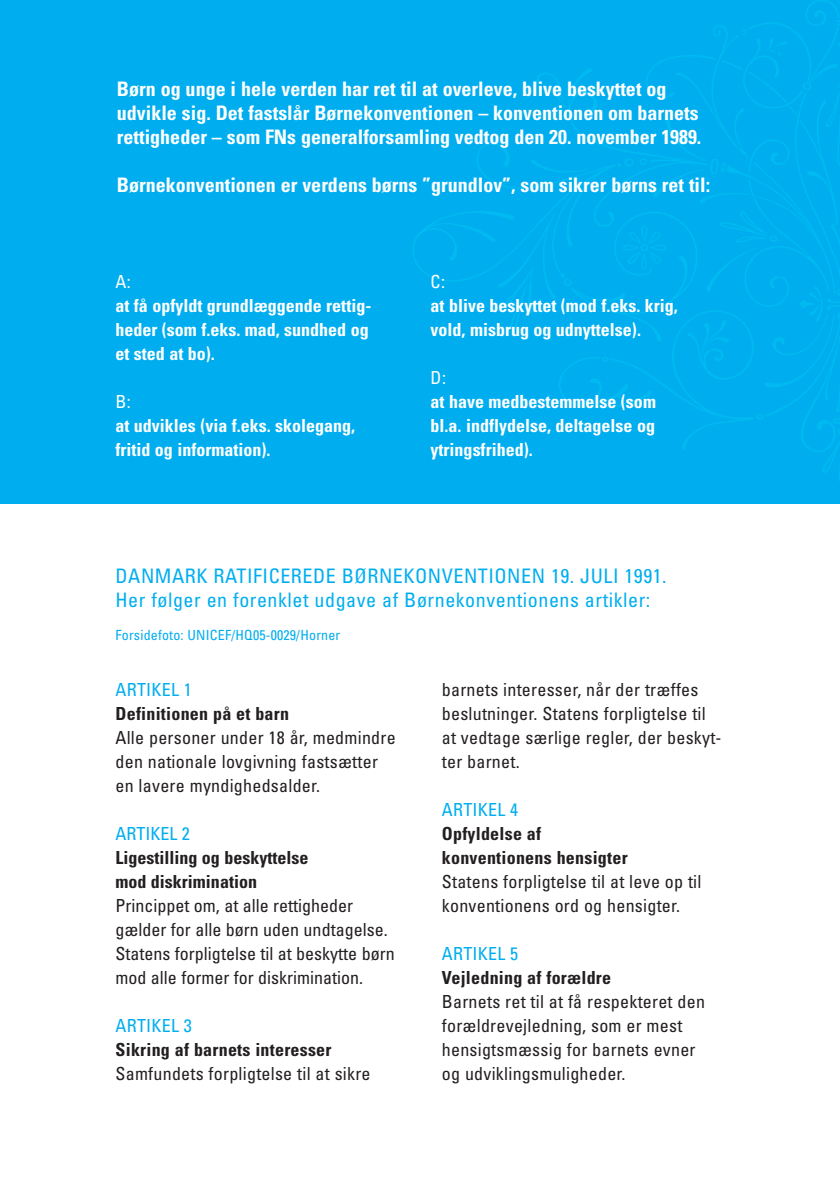
<style>
.page{position:relative;width:840px;height:1191px;background:#fff}
.page>*{position:absolute;margin:0;border:0;box-sizing:border-box;transform-origin:0 0}
.t1{font:700 condensed 20px/24px "Univers";color:#fff}
.t2{font:condensed 20px/24.4px "Univers";letter-spacing:.025em;color:#00aeef}
.t3{font:condensed 18px/24px "Univers";letter-spacing:.015em;color:#231f20}
.t4{font:700 condensed 18px/24px "Univers";color:#fff}
.t5{font:700 condensed 18px/24px "Univers";letter-spacing:.015em;color:#231f20}
.t6{font:condensed 18px "Univers";letter-spacing:.015em;color:#00aeef}
.t7{font:condensed 18px "Univers";color:#fff}
.t8{font:condensed 14px "Univers";letter-spacing:.015em;color:#00aeef}
</style>
<div class="page">
<div style="left:0;top:0;width:839px;height:503px;background:#00aeef"></div>
<img style="left:413px;top:0;width:426px;height:473px">
<p class="t1" style="left:117px;top:79px;width:585px">Børn og unge i hele verden har ret til at overleve, blive beskyttet og udvikle sig. Det fastslår Børnekonventionen – konventionen om barnets rettigheder – som FNs generalforsamling vedtog den 20. november 1989.</p>
<p class="t1" style="left:117px;top:175px;width:594px">Børnekonventionen er verdens børns ”grundlov”, som sikrer børns ret til:</p>
<p class="t7" style="left:115px;top:275px;width:17px">A:</p>
<p class="t4" style="left:115px;top:295px;width:257px">at få opfyldt grundlæggende rettig&shy;heder (som f.eks. mad, sundhed og et sted at bo).</p>
<p class="t7" style="left:115px;top:395px;width:17px">B:</p>
<p class="t4" style="left:115px;top:415px;width:241px">at udvikles (via f.eks. skolegang, fritid og information).</p>
<p class="t7" style="left:430px;top:275px;width:16px">C:</p>
<p class="t4" style="left:430px;top:295px;width:248px">at blive beskyttet (mod f.eks. krig, vold, misbrug og udnyttelse).</p>
<p class="t7" style="left:430px;top:371px;width:17px">D:</p>
<p class="t4" style="left:430px;top:391px;width:227px;text-align:justify">at have medbestemmelse (som bl.a. indflydelse, deltagelse og ytringsfrihed).</p>
<p class="t2" style="left:115px;top:565px;width:552px">DANMARK RATIFICEREDE BØRNEKONVENTIONEN 19. JULI 1991.<br>Her følger en forenklet udgave af Børnekonventionens artikler:</p>
<p class="t8" style="left:115px;top:630px;width:226px">Forsidefoto: UNICEF/HQ05-0029/Horner</p>
<p class="t6" style="left:115px;top:683px;width:78px">ARTIKEL 1</p>
<p class="t5" style="left:115px;top:703px;width:175px">Definitionen på et barn</p>
<p class="t3" style="left:115px;top:727px;width:281px">Alle personer under 18 år, medmindre den nationale lovgivning fastsætter en lavere myndighedsalder.</p>
<p class="t6" style="left:115px;top:827px;width:76px">ARTIKEL 2</p>
<p class="t5" style="left:115px;top:847px;width:194px">Ligestilling og beskyttelse mod diskrimination</p>
<p class="t3" style="left:115px;top:895px;width:280px">Princippet om, at alle rettigheder gælder for alle børn uden undtagelse.<br>Statens forpligtelse til at beskytte børn mod alle former for diskrimination.</p>
<p class="t6" style="left:115px;top:1019px;width:78px">ARTIKEL 3</p>
<p class="t5" style="left:115px;top:1039px;width:217px">Sikring af barnets interesser</p>
<p class="t3" style="left:115px;top:1063px;width:256px">Samfundets forpligtelse til at sikre</p>
<p class="t3" style="left:441px;top:679px;width:281px">barnets interesser, når der træffes beslutninger. Statens forpligtelse til at vedtage særlige regler, der beskyt&shy;ter barnet.</p>
<p class="t6" style="left:441px;top:803px;width:78px">ARTIKEL 4</p>
<p class="t5" style="left:441px;top:823px;width:187px">Opfyldelse af konventionens hensigter</p>
<p class="t3" style="left:441px;top:871px;width:261px">Statens forpligtelse til at leve op til konventionens ord og hensigter.</p>
<p class="t6" style="left:441px;top:947px;width:78px">ARTIKEL 5</p>
<p class="t5" style="left:441px;top:967px;width:171px">Vejledning af forældre</p>
<p class="t3" style="left:441px;top:991px;width:264px">Barnets ret til at få respekteret den forældrevejledning, som er mest hensigtsmæssig for barnets evner og udviklingsmuligheder.</p>
</div>
